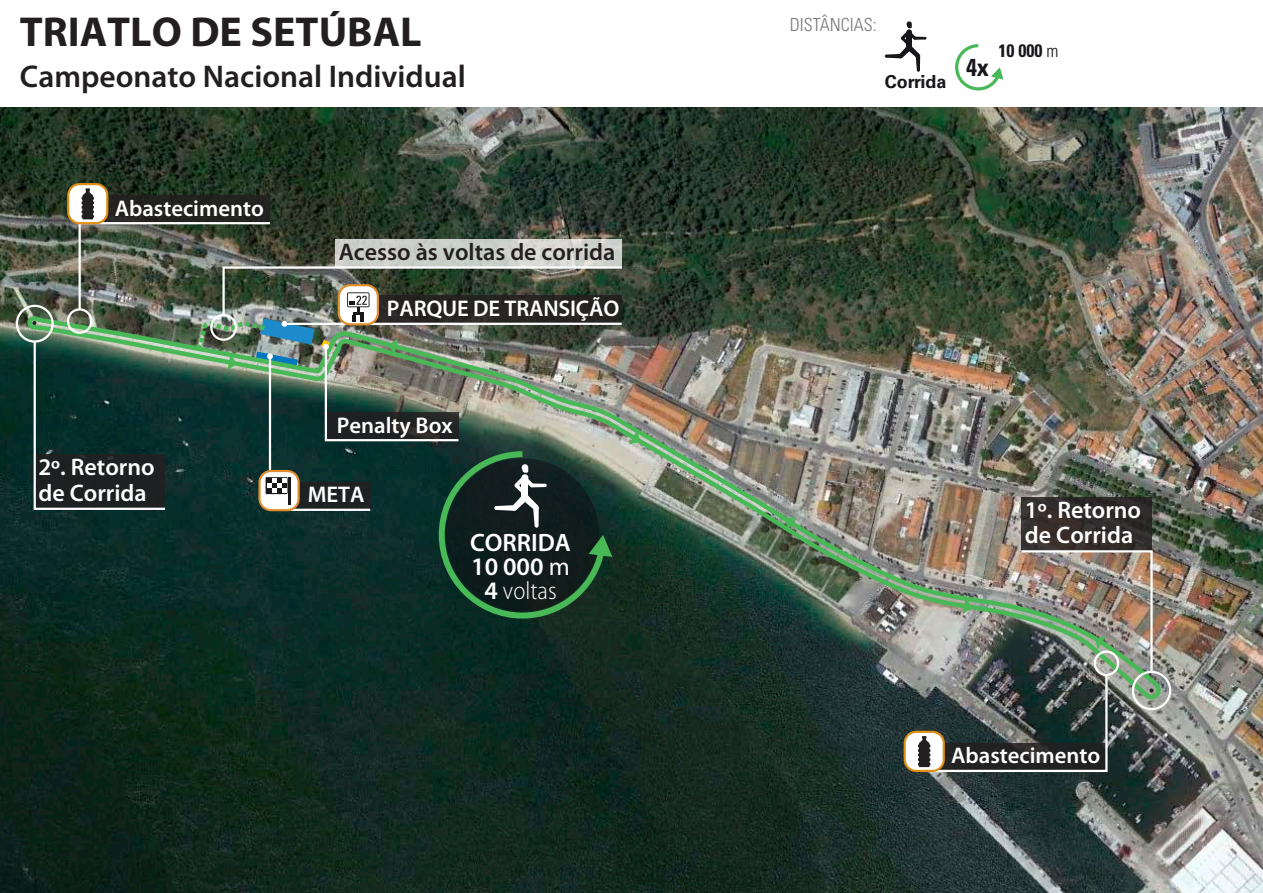
<style>
.page{position:relative;width:1263px;height:893px;background:#fff}
.page>*{position:absolute;margin:0;border:0;box-sizing:border-box;transform-origin:0 0}
.t1{font:700 42px "Myriad Pro";color:#231f20}
.t2{font:600 31.5px "Myriad Pro";color:#231f20}
.t3{font:600 25.2px/24px "Myriad Pro";letter-spacing:-.005em;color:#fff;text-align:center}
.t4{font:700 condensed 24.45px "Univers LT Std";color:#17161a}
.t5{font:600 24px/25.5px "Myriad Pro";color:#fff}
.t6{font:600 24px "Myriad Pro";color:#231f20}
.t7{font:600 22.65px "Myriad Pro";color:#fff}
.t8{font:300 condensed 18px "Univers LT Std";color:#76787b}
.t9{font:700 18px "Univers LT Std";color:#17161a}
.t10{font:700 condensed 18px "Univers LT Std";color:#17161a}
.s1{font-weight:400}
.s2{font-weight:300;font-stretch:semi-condensed}
.s3{font-weight:300}
</style>
<div class="page">
<img style="left:0;top:107px;width:1263px;height:786px">
<svg style="left:885px;top:21px;width:41px;height:51px"></svg>
<svg style="left:955px;top:44px;width:48px;height:47px"></svg>
<img style="left:640px;top:432px;width:330px;height:179px">
<img style="left:640px;top:341px;width:157px;height:188px">
<div style="left:1021px;top:497px;width:130px;height:54px;background:linear-gradient(to right,#363130,#282626)"></div>
<div style="left:1132px;top:671px;width:39px;height:39px;border:2px solid #fff;border-radius:50%"></div>
<div style="left:16px;top:305px;width:38px;height:38px;border:2px solid #fff;border-radius:50%"></div>
<img style="left:785px;top:516px;width:380px;height:257px">
<img style="left:26px;top:183px;width:614px;height:439px">
<h1 class="t1" style="left:20px;top:4px;width:403px">TRIATLO DE SETÚBAL</h1>
<h2 class="t2" style="left:20px;top:57px;width:448px">Campeonato Nacional Individual</h2>
<p class="t7" style="left:115px;top:194px;width:151px">Abastecimento</p>
<p class="t5" style="left:38px;top:454px;width:118px">2º. Retorno de Corrida</p>
<p class="t6" style="left:339px;top:237px;width:278px">Acesso às voltas de corrida</p>
<p class="t7" style="left:387px;top:294px;width:234px">PARQUE DE TRANSIÇÃO</p>
<p class="t7" style="left:337px;top:411px;width:117px">Penalty Box</p>
<p class="t7" style="left:308px;top:480px;width:58px">META</p>
<p class="t3" style="left:470px;top:530px;width:102px">CORRIDA<br>10 000 <span class="s1">m<br></span>4 <span class="s2">voltas</span></p>
<p class="t8" style="left:790px;top:14px;width:89px">DISTÂNCIAS:</p>
<p class="t9" style="left:885px;top:71px;width:63px">Corrida</p>
<p class="t4" style="left:966px;top:52px;width:25px">4x</p>
<p class="t10" style="left:998px;top:39px;width:61px">10 000 <span class="s3">m</span></p>
<p class="t5" style="left:1025px;top:496px;width:118px">1º. Retorno de Corrida</p>
<p class="t7" style="left:951px;top:741px;width:151px">Abastecimento</p>
</div>
